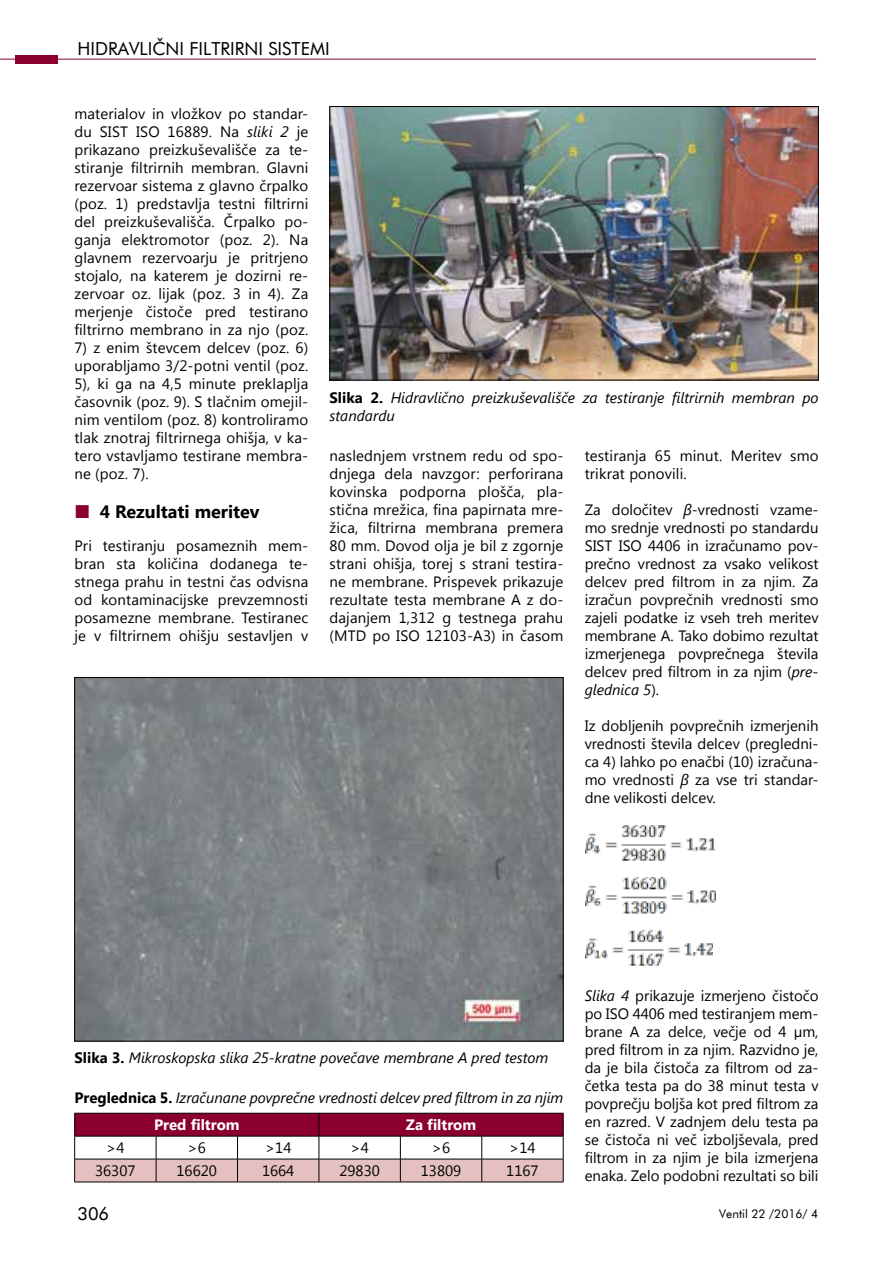
<style>
.page{position:relative;width:893px;height:1263px;background:#fff}
.page>*{position:absolute;margin:0;border:0;box-sizing:border-box;transform-origin:0 0}
.t1{font:18px "Futura BT";color:#000}
.t2{font:700 18px "Segoe UI";color:#000}
.t3{font:15px/18px "Segoe UI";letter-spacing:.01em;color:#000;text-align:justify}
.t4{font:italic 15px/18px "Segoe UI";color:#000}
.t5{font:700 15px "Segoe UI";color:#fff}
.t6{font:12px "Futura BT";color:#000}
.s1{font-style:italic}
.s2{font-size:18.3px;color:#8b0030}
.s3{font-weight:700;font-style:normal}
.s4{font-weight:700;font-style:normal;color:#fff}
</style>
<div class="page">
<hr style="left:0;top:59px;width:816px;height:1px;background:#8b0030">
<div style="left:15px;top:55px;width:43px;height:8px;background:#8b0030"></div>
<img style="left:586px;top:825px;width:129px;height:36px">
<img style="left:586px;top:878px;width:130px;height:36px">
<img style="left:586px;top:930px;width:127px;height:36px">
<img style="left:332px;top:108px;width:485px;height:270px">
<div style="left:330px;top:106px;width:489px;height:274px;border:1px solid #000"></div>
<img style="left:76px;top:679px;width:485px;height:360px">
<svg style="left:74px;top:1113px;width:490px;height:69px"></svg>
<hr style="left:74px;top:1182px;width:82px;height:1px;background:#000">
<hr style="left:156px;top:1182px;width:81px;height:1px;background:#000">
<hr style="left:237px;top:1182px;width:82px;height:1px;background:#000">
<hr style="left:319px;top:1182px;width:81px;height:1px;background:#000">
<hr style="left:400px;top:1182px;width:82px;height:1px;background:#000">
<hr style="left:482px;top:1182px;width:81px;height:1px;background:#000">
<p class="t1" style="left:78px;top:38px;width:254px">HIDRAVLIČNI FILTRIRNI SISTEMI</p>
<p class="t3" style="left:74px;top:104px;width:235px">materialov in vložkov po standar&shy;du SIST ISO 16889. Na <span class="s1">sliki 2</span> je prikazano preizkuševališče za te&shy;stiranje filtrirnih membran. Glavni rezervoar sistema z glavno črpalko (poz. 1) predstavlja testni filtrirni del preizkuševališča. Črpalko po&shy;ganja elektromotor (poz. 2). Na glavnem rezervoarju je pritrjeno stojalo, na katerem je dozirni re&shy;zervoar oz. lijak (poz. 3 in 4). Za merjenje čistoče pred testirano filtrirno membrano in za njo (poz.</p>
<p class="t3" style="left:74px;top:338px;width:235px">7) z enim števcem delcev (poz. 6) uporabljamo 3/2-potni ventil (poz.<br>5), ki ga na 4,5 minute preklaplja časovnik (poz. 9). S tlačnim omejil&shy;nim ventilom (poz. 8) kontroliramo tlak znotraj filtrirnega ohišja, v ka&shy;tero vstavljamo testirane membra&shy;ne (poz. 7).</p>
<p class="t2" style="left:74px;top:499px;width:187px"><span class="s2">■</span> 4 Rezultati meritev</p>
<p class="t3" style="left:74px;top:536px;width:235px">Pri testiranju posameznih mem&shy;bran sta količina dodanega te&shy;stnega prahu in testni čas odvisna od kontaminacijske prevzemnosti posamezne membrane. Testiranec je v filtrirnem ohišju sestavljen v</p>
<p class="t4" style="left:330px;top:388px;width:490px"><span class="s3">Slika 2.</span> Hidravlično preizkuševališče za testiranje filtrirnih membran po standardu</p>
<p class="t3" style="left:330px;top:446px;width:235px">naslednjem vrstnem redu od spo&shy;dnjega dela navzgor: perforirana kovinska podporna plošča, pla&shy;stična mrežica, fina papirnata mre&shy;žica, filtrirna membrana premera 80 mm. Dovod olja je bil z zgornje strani ohišja, torej s strani testira&shy;ne membrane. Prispevek prikazuje rezultate testa membrane A z do&shy;dajanjem 1,312 g testnega prahu (MTD po ISO 12103-A3) in časom</p>
<p class="t3" style="left:585px;top:446px;width:235px">testiranja 65 minut. Meritev smo trikrat ponovili.</p>
<p class="t3" style="left:585px;top:500px;width:235px">Za določitev <span class="s1">β</span>-vrednosti vzame&shy;mo srednje vrednosti po standardu SIST ISO 4406 in izračunamo pov&shy;prečno vrednost za vsako velikost delcev pred filtrom in za njim. Za izračun povprečnih vrednosti smo zajeli podatke iz vseh treh meritev membrane A. Tako dobimo rezultat izmerjenega povprečnega števila delcev pred filtrom in za njim (<span class="s1">pre&shy;glednica 5</span>).</p>
<p class="t3" style="left:585px;top:716px;width:235px">Iz dobljenih povprečnih izmerjenih vrednosti števila delcev (pregledni&shy;ca 4) lahko po enačbi (10) izračuna&shy;mo vrednosti <span class="s1">β</span> za vse tri standar&shy;dne velikosti delcev.</p>
<p class="t4" style="left:74px;top:1048px;width:476px"><span class="s3">Slika 3.</span> Mikroskopska slika 25-kratne povečave membrane A pred testom</p>
<p class="t4" style="left:154px;top:1083px;width:411px;line-height:27.5px;text-indent:-80px"><span class="s3">Preglednica 5.</span> Izračunane povprečne vrednosti delcev pred filtrom in za njim<br><span class="s4">Pred filtrom</span></p>
<p class="t5" style="left:406px;top:1114px;width:72px">Za filtrom</p>
<p class="t3" style="left:106px;top:1138px;width:20px">&gt;4</p>
<p class="t3" style="left:188px;top:1138px;width:20px">&gt;6</p>
<p class="t3" style="left:265px;top:1138px;width:28px">&gt;14</p>
<p class="t3" style="left:350px;top:1138px;width:20px">&gt;4</p>
<p class="t3" style="left:432px;top:1138px;width:20px">&gt;6</p>
<p class="t3" style="left:509px;top:1138px;width:28px">&gt;14</p>
<p class="t3" style="left:95px;top:1161px;width:42px">36307</p>
<p class="t3" style="left:177px;top:1161px;width:42px">16620</p>
<p class="t3" style="left:262px;top:1161px;width:34px">1664</p>
<p class="t3" style="left:339px;top:1161px;width:42px">29830</p>
<p class="t3" style="left:421px;top:1161px;width:42px">13809</p>
<p class="t3" style="left:506px;top:1161px;width:34px">1167</p>
<p class="t3" style="left:585px;top:986px;width:235px"><span class="s1">Slika 4</span> prikazuje izmerjeno čistočo po ISO 4406 med testiranjem mem&shy;brane A za delce, večje od 4 µm, pred filtrom in za njim. Razvidno je, da je bila čistoča za filtrom od za&shy;četka testa pa do 38 minut testa v povprečju boljša kot pred filtrom za en razred. V zadnjem delu testa pa se čistoča ni več izboljševala, pred filtrom in za njim je bila izmerjena enaka. Zelo podobni rezultati so bili</p>
<p class="t1" style="left:77px;top:1203px;width:33px">306</p>
<p class="t6" style="left:719px;top:1206px;width:100px">Ventil 22 /2016/ 4</p>
</div>
